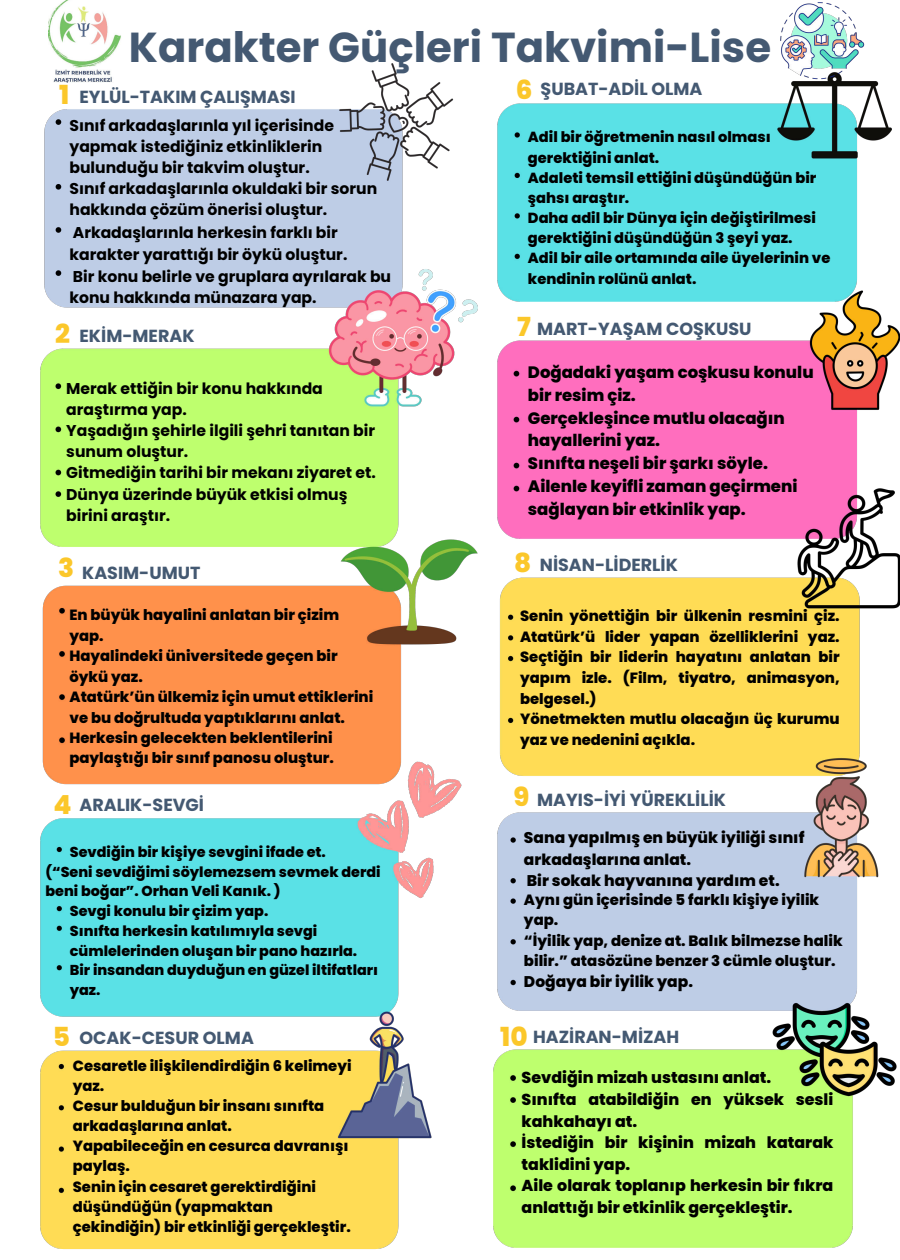
<style>
.page{position:relative;width:900px;height:1260px;background:#fff}
.page>*{position:absolute;margin:0;border:0;box-sizing:border-box;transform-origin:0 0}
.t1{font:700 41.88px "Poppins";color:#445972}
.t2{font:800 26.25px "Poppins";color:#fbc72a}
.t3{font:700 17.5px "Poppins";color:#445972}
.t4{font:800 16.5px/23px "Poppins";color:#000}
.t5{font:800 15.88px/21.6px "Poppins";color:#000}
.t6{font:700 15.62px/21.1px "Poppins";color:#000}
.t7{font:800 15.5px/21.1px "Poppins";color:#000}
.t8{font:800 14.94px/20.1px "Poppins";color:#000}
.t9{font:800 14.88px/20.1px "Poppins";color:#000}
.t10{font:800 14.81px/20.4px "Poppins";color:#000}
.t11{font:800 14.75px/20.1px "Poppins";color:#000}
.t12{font:800 14.62px/20.1px "Poppins";color:#000}
.t13{font:800 14.38px "Poppins";color:#000}
.s1{font-weight:800;font-size:26.25px;color:#fbc72a}
</style>
<div class="page">
<img style="left:40px;top:63px;width:438px;height:1186px">
<img style="left:493px;top:2px;width:407px;height:1246px">
<img style="left:49px;top:0;width:73px;height:82px">
<h2 class="t2" style="left:59px;top:80px;width:12px">1</h2>
<h1 class="t1" style="left:129px;top:23px;width:644px">Karakter Güçleri Takvimi-Lise</h1>
<p class="t3" style="left:516px;top:79px;width:188px"><span class="s1">6</span> ŞUBAT-ADİL OLMA</p>
<p class="t3" style="left:80px;top:87px;width:218px">EYLÜL-TAKIM ÇALIŞMASI</p>
<p class="t6" style="left:70px;top:115px;width:309px">Sınıf arkadaşlarınla yıl içerisinde yapmak istediğiniz etkinliklerin bulunduğu bir takvim oluştur.<br>Sınıf arkadaşlarınla okuldaki bir sorun hakkında çözüm önerisi oluştur.</p>
<p class="t6" style="left:70px;top:222px;width:323px;line-height:21.6px">Arkadaşlarınla herkesin farklı bir karakter yarattığı bir öykü oluştur.<br>Bir konu belirle ve gruplara ayrılarak bu konu hakkında münazara yap.</p>
<p class="t12" style="left:528px;top:127px;width:304px">Adil bir öğretmenin nasıl olması gerektiğini anlat.<br>Adaleti temsil ettiğini düşündüğün bir şahsı araştır.<br>Daha adil bir Dünya için değiştirilmesi gerektiğini düşündüğün 3 şeyi yaz.<br>Adil bir aile ortamında aile üyelerinin ve kendinin rolünü anlat.</p>
<h2 class="t2" style="left:55px;top:319px;width:16px">2</h2>
<p class="t3" style="left:80px;top:326px;width:117px">EKİM-MERAK</p>
<h2 class="t2" style="left:517px;top:312px;width:15px">7</h2>
<p class="t3" style="left:537px;top:318px;width:216px">MART-YAŞAM COŞKUSU</p>
<p class="t6" style="left:66px;top:378px;width:311px">Merak ettiğin bir konu hakkında araştırma yap.<br>Yaşadığın şehirle ilgili şehri tanıtan bir sunum oluştur.<br>Gitmediğin tarihi bir mekanı ziyaret et.<br>Dünya üzerinde büyük etkisi olmuş birini araştır.</p>
<h2 class="t2" style="left:58px;top:552px;width:18px">3</h2>
<p class="t3" style="left:82px;top:563px;width:120px">KASIM-UMUT</p>
<p class="t10" style="left:70px;top:605px;width:305px">En büyük hayalini anlatan bir çizim yap.<br>Hayalindeki üniversitede geçen bir öykü yaz.<br>Atatürk’ün ülkemiz için umut ettiklerini ve bu doğrultuda yaptıklarını anlat.<br>Herkesin gelecekten beklentilerini paylaştığı bir sınıf panosu oluştur.</p>
<h2 class="t2" style="left:53px;top:789px;width:20px">4</h2>
<p class="t3" style="left:80px;top:795px;width:126px">ARALIK-SEVGİ</p>
<p class="t13" style="left:70px;top:844px;width:258px">Sevdiğin bir kişiye sevgini ifade et.</p>
<p class="t13" style="left:45px;top:863px;width:337px">(“Seni sevdiğimi söylemezsem sevmek derdi</p>
<p class="t13" style="left:45px;top:883px;width:237px">beni boğar”. Orhan Veli Kanık. )</p>
<p class="t13" style="left:70px;top:903px;width:200px">Sevgi konulu bir çizim yap.</p>
<p class="t13" style="left:70px;top:922px;width:249px">Sınıfta herkesin katılımıyla sevgi</p>
<p class="t13" style="left:70px;top:942px;width:289px">cümlelerinden oluşan bir pano hazırla.</p>
<p class="t13" style="left:70px;top:962px;width:310px">Bir insandan duyduğun en güzel iltifatları</p>
<p class="t13" style="left:70px;top:982px;width:32px">yaz.</p>
<h2 class="t2" style="left:53px;top:1021px;width:19px">5</h2>
<p class="t3" style="left:80px;top:1027px;width:176px">OCAK-CESUR OLMA</p>
<p class="t11" style="left:73px;top:1055px;width:280px">Cesaretle ilişkilendirdiğin 6 kelimeyi yaz.<br>Cesur bulduğun bir insanı sınıfta arkadaşlarına anlat.<br>Yapabileceğin en cesurca davranışı paylaş.<br>Senin için cesaret gerektirdiğini düşündüğün (yapmaktan çekindiğin) bir etkinliği gerçekleştir.</p>
<p class="t4" style="left:528px;top:360px;width:287px">Doğadaki yaşam coşkusu konulu bir resim çiz.<br>Gerçekleşince mutlu olacağın hayallerini yaz.<br>Sınıfta neşeli bir şarkı söyle.<br>Ailenle keyifli zaman geçirmeni sağlayan bir etkinlik yap.</p>
<h2 class="t2" style="left:514px;top:548px;width:19px">8</h2>
<p class="t3" style="left:540px;top:555px;width:140px">NİSAN-LİDERLİK</p>
<p class="t10" style="left:520px;top:606px;width:321px;line-height:20.6px">Senin yönettiğin bir ülkenin resmini çiz.<br>Atatürk’ü lider yapan özelliklerini yaz.<br>Seçtiğin bir liderin hayatını anlatan bir yapım izle. (Film, tiyatro, animasyon, belgesel.)<br>Yönetmekten mutlu olacağın üç kurumu yaz ve nedenini açıkla.</p>
<h2 class="t2" style="left:513px;top:782px;width:17px">9</h2>
<p class="t3" style="left:537px;top:790px;width:190px">MAYIS-İYİ YÜREKLİLİK</p>
<p class="t7" style="left:524px;top:828px;width:282px">Sana yapılmış en büyük iyiliği sınıf arkadaşlarına anlat.<br>Bir sokak hayvanına yardım et.</p>
<p class="t9" style="left:524px;top:890px;width:297px">Aynı gün içerisinde 5 farklı kişiye iyilik yap.</p>
<p class="t8" style="left:524px;top:930px;width:320px">“İyilik yap, denize at. Balık bilmezse halik bilir.” atasözüne benzer 3 cümle oluştur.</p>
<p class="t7" style="left:524px;top:971px;width:171px">Doğaya bir iyilik yap.</p>
<h2 class="t2" style="left:500px;top:1021px;width:29px">10</h2>
<p class="t3" style="left:533px;top:1027px;width:148px">HAZİRAN-MİZAH</p>
<p class="t5" style="left:522px;top:1067px;width:313px">Sevdiğin mizah ustasını anlat.<br>Sınıfta atabildiğin en yüksek sesli kahkahayı at.<br>İstediğin bir kişinin mizah katarak taklidini yap.<br>Aile olarak toplanıp herkesin bir fıkra anlattığı bir etkinlik gerçekleştir.</p>
</div>
